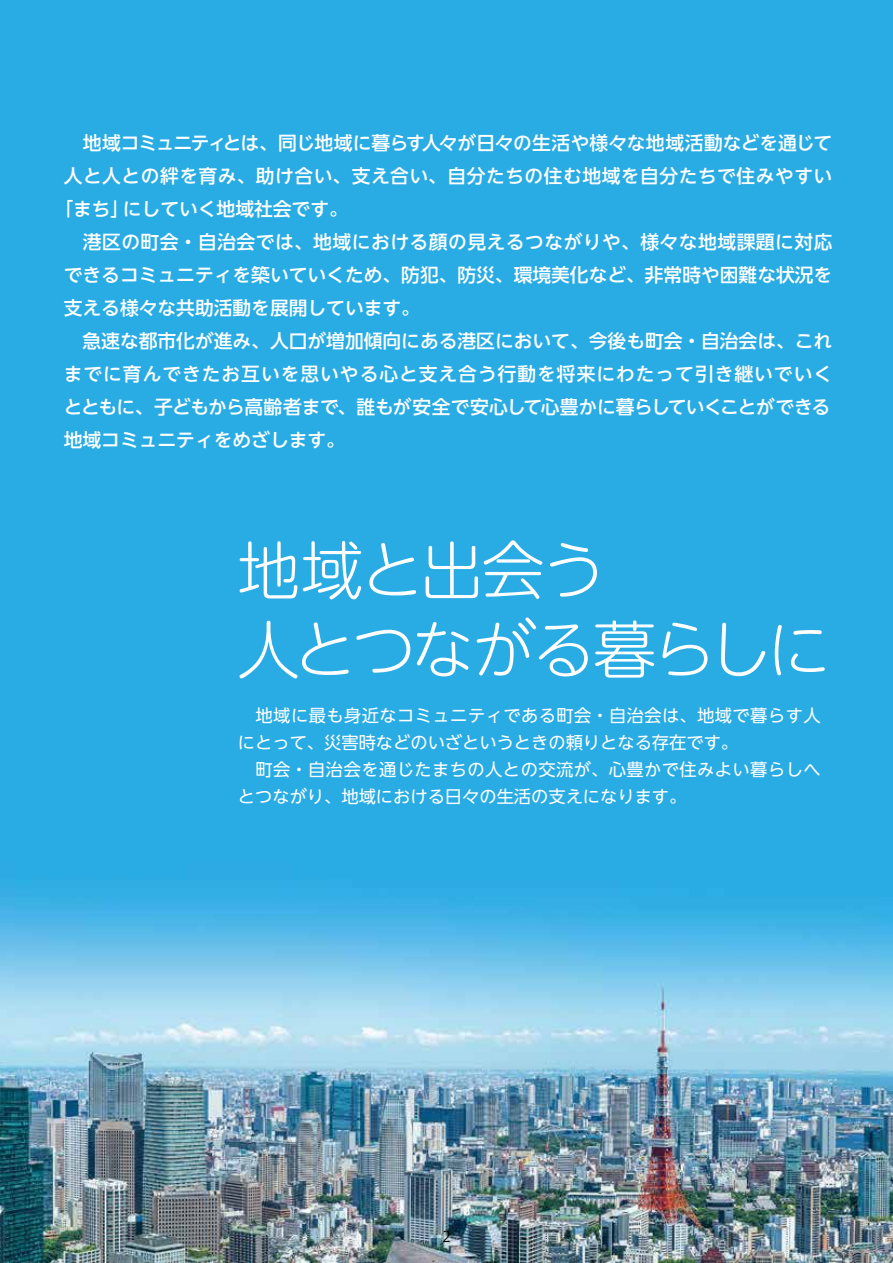
<style>
.page{position:relative;width:893px;height:1263px;background:#fff}
.page>*{position:absolute;margin:0;border:0;box-sizing:border-box;transform-origin:0 0}
.t1{font:300 63px/79.5px "UD Shin M Go Pro";letter-spacing:-.05em;color:#fff}
.t2{font:500 18.75px "UD Shin Go NT Pr 6 N";color:#fff}
.t3{font:500 18.75px "UD Shin Go NT Pr 6 N";letter-spacing:-.03em;color:#fff}
.t4{font:500 18.75px "UD Shin Go NT Pr 6 N";letter-spacing:.03em;color:#fff}
.t5{font:500 18.75px "UD Shin Go NT Pr 6 N";letter-spacing:.025em;color:#fff}
.t6{font:500 18.75px "UD Shin Go NT Pr 6 N";letter-spacing:.05em;color:#fff}
.t7{font:17.25px/27px "UD Shin Go NT Pr 6 N";letter-spacing:.025em;color:#fff}
.t8{font:15px "Koz Go Pr 6 N";color:#000}
</style>
<div class="page">
<img style="left:0;top:0;width:893px;height:1263px">
<p class="t2" style="left:64px;top:127px;width:770px">　地域コミュニティとは、同じ地域に暮らす人々が日々の生活や様々な地域活動などを通じて</p>
<p class="t4" style="left:64px;top:160px;width:770px">人と人との絆を育み、助け合い、支え合い、自分たちの住む地域を自分たちで住みやすい</p>
<p class="t2" style="left:54px;top:193px;width:295px">「まち」にしていく地域社会です。</p>
<p class="t5" style="left:64px;top:226px;width:770px">　港区の町会・自治会では、地域における顔の見えるつながりや、様々な地域課題に対応</p>
<p class="t2" style="left:64px;top:259px;width:770px">できるコミュニティを築いていくため、防犯、防災、環境美化など、非常時や困難な状況を</p>
<p class="t2" style="left:64px;top:292px;width:358px">支える様々な共助活動を展開しています。</p>
<p class="t2" style="left:64px;top:325px;width:770px">　急速な都市化が進み、人口が増加傾向にある港区において、今後も町会・自治会は、これ</p>
<p class="t6" style="left:64px;top:358px;width:770px">までに育んできたお互いを思いやる心と支え合う行動を将来にわたって引き継いでいく</p>
<p class="t3" style="left:64px;top:391px;width:768px">とともに、子どもから高齢者まで、誰もが安全で安心して心豊かに暮らしていくことができる</p>
<p class="t2" style="left:64px;top:424px;width:283px">地域コミュニティをめざします。</p>
<h1 class="t1" style="left:237px;top:527px;width:594px">地域と出会う<br>人とつながる暮らしに</h1>
<p class="t7" style="left:238px;top:701px;width:584px">　地域に最も身近なコミュニティである町会・自治会は、地域で暮らす人にとって、災害時などのいざというときの頼りとなる存在です。<br>　町会・自治会を通じたまちの人との交流が、心豊かで住みよい暮らしへとつながり、地域における日々の生活の支えになります。</p>
<p class="t8" style="left:442px;top:1228px;width:10px">2</p>
</div>
